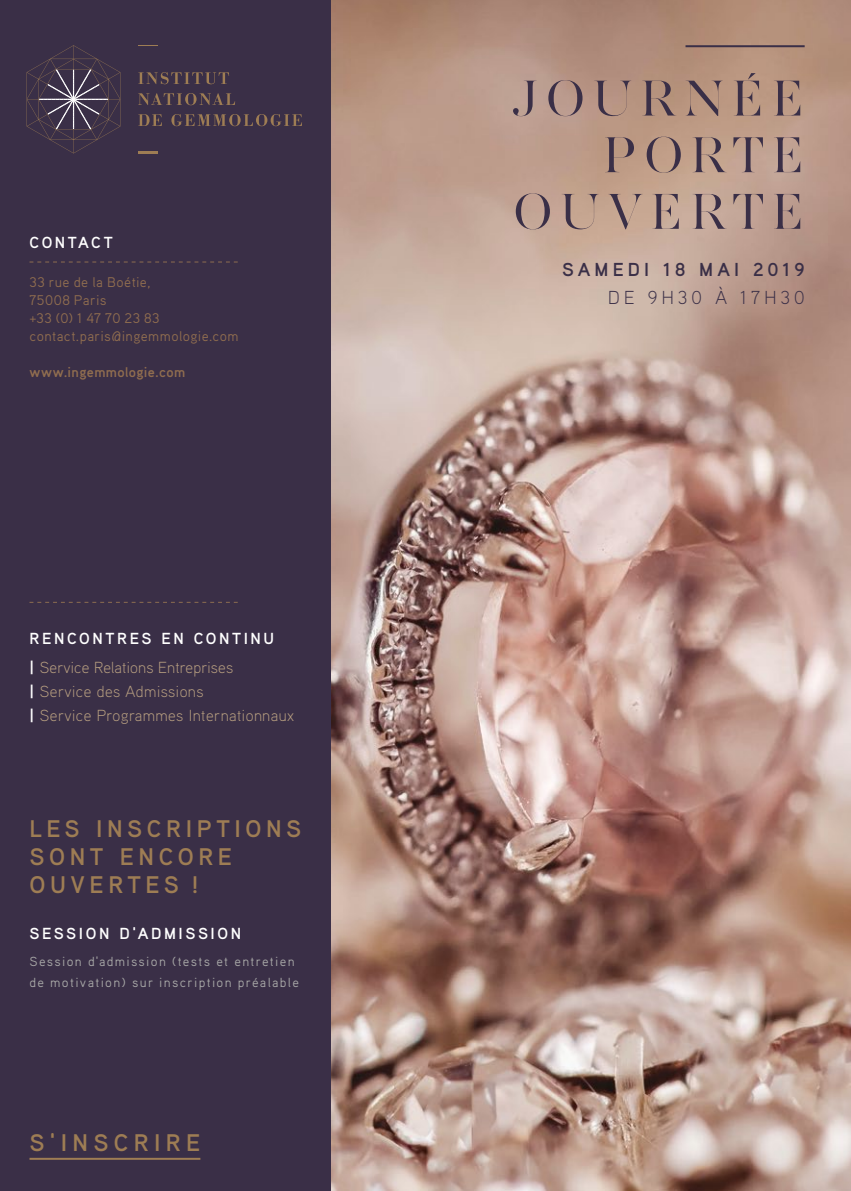
<style>
.page{position:relative;width:851px;height:1191px;background:#fff}
.page>*{position:absolute;margin:0;border:0;box-sizing:border-box;transform-origin:0 0}
.t1{font:300 51.6px/56.6px "AW Conqueror Didot";letter-spacing:.15em;color:#3a2f47;text-align:right}
.t2{font:700 24px/28px "Aaux Pro";letter-spacing:.19em;color:#9e7d54}
.t3{font:700 24px "Aaux Pro";letter-spacing:.22em;color:#9e7d54}
.t4{font:700 18.8px "Aaux Pro";letter-spacing:.22em;color:#3a2f47}
.t5{font:300 18.8px "Aaux Pro";letter-spacing:.22em;color:#3a2f47}
.t6{font:300 16px/24px "Aaux Pro";letter-spacing:.03em;color:#b9a081}
.t7{font:300 16px/29.6px "Aaux Pro";letter-spacing:.01em;color:#b9a081}
.t8{font:700 16px "Aaux Pro";letter-spacing:.16em;color:#fff}
.t9{font:14px/18px "Aaux Pro";letter-spacing:.03em;color:#906d4f}
.t10{font:700 14px "Aaux Pro";letter-spacing:.025em;color:#906d4f}
.t11{font:13.2px/21.2px "Aaux Pro";letter-spacing:.1em;color:#a8a8a7}
.s1{font-weight:700;color:#fff}
</style>
<div class="page">
<img style="left:331px;top:0;width:519px;height:1191px">
<div style="left:0;top:0;width:331px;height:1191px;background:#3a2f47"></div>
<hr style="left:29px;top:1157px;width:171px;height:2px;background:#9e7d54">
<svg style="left:29px;top:261px;width:209px;height:1px"></svg>
<svg style="left:29px;top:602px;width:209px;height:1px"></svg>
<svg style="left:27px;top:45px;width:93px;height:108px"></svg>
<svg style="left:138px;top:72px;width:91px;height:12px"></svg>
<svg style="left:138px;top:93px;width:97px;height:12px"></svg>
<svg style="left:138px;top:114px;width:24px;height:12px"></svg>
<svg style="left:171px;top:114px;width:131px;height:12px"></svg>
<svg style="left:138px;top:45px;width:19px;height:1px"></svg>
<svg style="left:138px;top:151px;width:19px;height:2px"></svg>
<hr style="left:685px;top:45px;width:119px;height:2px;background:#3a2f47">
<p class="t8" style="left:29px;top:232px;width:85px">CONTACT</p>
<p class="t9" style="left:29px;top:272px;width:211px">33 rue de la Boétie,<br>75008 Paris<br>+33 (0) 1 47 70 23 83 contact.paris@ingemmologie.com</p>
<p class="t10" style="left:29px;top:363px;width:157px">www.ingemmologie.com</p>
<p class="t7" style="left:29px;top:623px;width:246px"><span class="s1">RENCONTRES EN CONTINU |</span> Service Relations Entreprises</p>
<p class="t6" style="left:29px;top:679px;width:266px"><span class="s1">|</span> Service des Admissions<br><span class="s1">|</span> Service Programmes Internationnaux</p>
<h2 class="t2" style="left:29px;top:814px;width:273px">LES INSCRIPTIONS<br>SONT ENCORE<br>OUVERTES !</h2>
<p class="t8" style="left:29px;top:923px;width:213px">SESSION D'ADMISSION</p>
<p class="t11" style="left:29px;top:950px;width:271px">Session d'admission (tests et entretien de motivation) sur inscription préalable</p>
<h2 class="t3" style="left:29px;top:1127px;width:172px">S'INSCRIRE</h2>
<h1 class="t1" style="left:511px;top:70px;width:294px">JOURNÉE<br>PORTE<br>OUVERTE</h1>
<h3 class="t4" style="left:562px;top:258px;width:244px">SAMEDI 18 MAI 2019</h3>
<h3 class="t5" style="left:608px;top:286px;width:198px">DE 9H30 À 17H30</h3>
</div>
